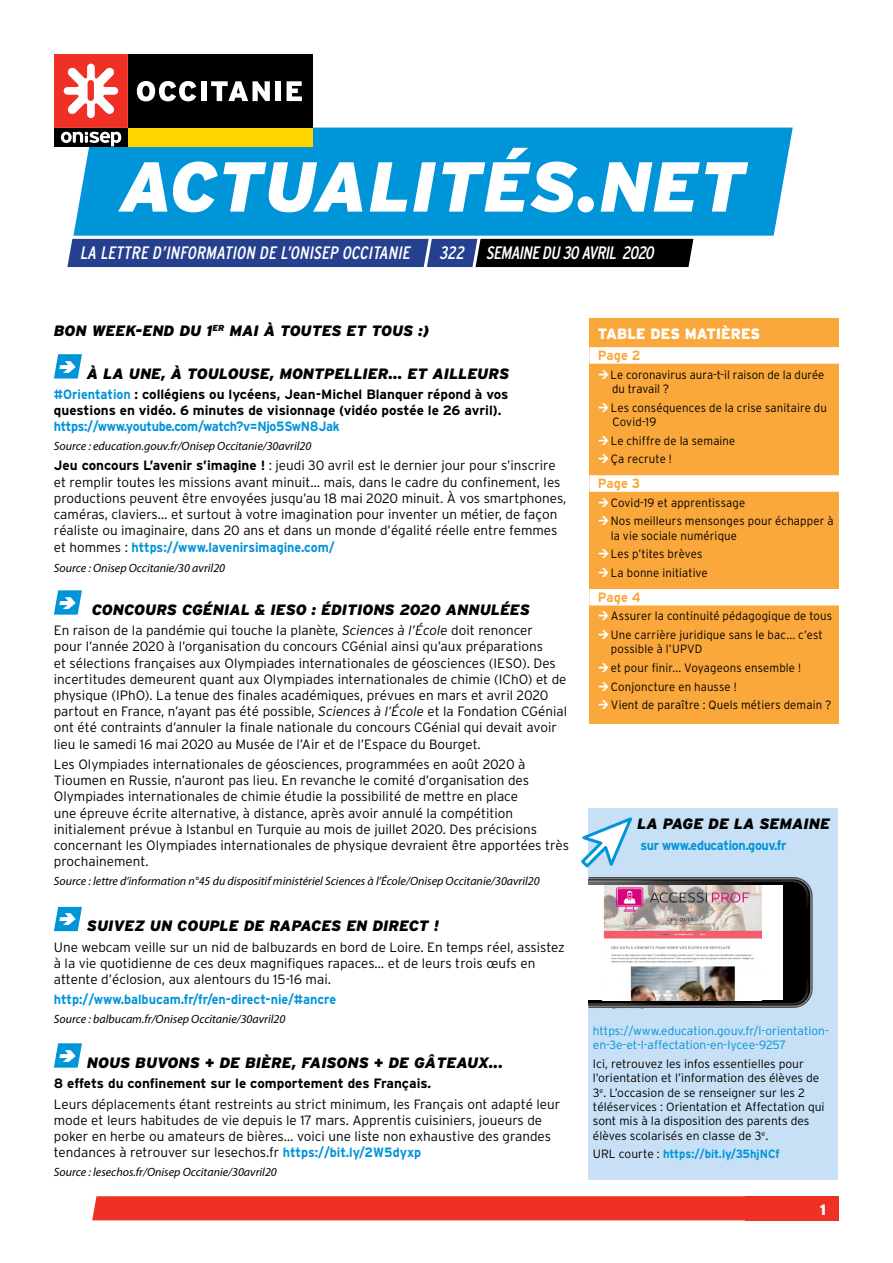
<style>
.page{position:relative;width:893px;height:1263px;background:#fff}
.page>*{position:absolute;margin:0;border:0;box-sizing:border-box;transform-origin:0 0}
.t1{font:italic 900 70.5px "Interstate";color:#fff}
.t2{font:italic condensed 18px "Interstate";color:#fff}
.t3{font:italic 900 15px "Interstate";color:#000}
.t4{font:900 15px "Interstate";color:#fff;scale:.95 1}
.t5{font:900 15px "Interstate";color:#fff}
.t6{font:300 13.5px/16.2px "Interstate";color:#000}
.t7{font:700 13.5px/16.2px "Interstate";color:#000}
.t8{font:700 13.5px "Interstate";letter-spacing:-.025em;color:#0094d9;scale:.93 1}
.t9{font:700 13.5px "Interstate";color:#0094d9;scale:.93 1}
.t10{font:700 13.5px "Interstate";letter-spacing:.01em;color:#faa73b;scale:.95 1}
.t11{font:300 12px/18.6px "Interstate";letter-spacing:.005em;color:#000;scale:.95 1}
.t12{font:italic 12px "Myriad Pro";color:#000}
.t13{font:300 12px/14.4px "Interstate";letter-spacing:.005em;color:#000}
.t14{font:300 12px/14.4px "Interstate";color:#0094d9}
.t15{font:700 12px "Interstate";color:#0094d9;scale:.93 1}
.s1{color:#0094d9}
.s2{font-weight:700}
.s3{font-weight:700;color:#0094d9}
.s4{font-style:italic}
.s5{font-weight:300;color:#000}
</style>
<div class="page">
<div style="left:73px;top:128px;width:720px;height:108px;background:#0094d9"></div>
<svg style="left:67px;top:239px;width:626px;height:28px;background:#1c2d60"></svg>
<div style="left:746px;top:1196px;width:93px;height:24px;background:#ee3124"></div>
<div style="left:92px;top:1196px;width:654px;height:24px;background:#ee3124"></div>
<div style="left:54px;top:128px;width:74px;height:18px;background:#000"></div>
<div style="left:128px;top:54px;width:185px;height:74px;background:#000"></div>
<div style="left:128px;top:128px;width:185px;height:18px;background:#ffd400"></div>
<div style="left:54px;top:54px;width:74px;height:74px;background:#ee3124"></div>
<svg style="left:64px;top:64px;width:54px;height:54px"></svg>
<svg style="left:61px;top:132px;width:60px;height:14px"></svg>
<svg style="left:137px;top:81px;width:59px;height:20px"></svg>
<div style="left:201px;top:81px;width:5px;height:20px;background:#fff"></div>
<svg style="left:211px;top:81px;width:59px;height:20px"></svg>
<div style="left:275px;top:81px;width:6px;height:20px;background:#fff"></div>
<svg style="left:287px;top:81px;width:15px;height:20px"></svg>
<div style="left:589px;top:319px;width:250px;height:405px;background:#faa73b"></div>
<div style="left:589px;top:347px;width:250px;height:17px;background:#fff"></div>
<div style="left:589px;top:475px;width:250px;height:17px;background:#fff"></div>
<div style="left:589px;top:589px;width:250px;height:16px;background:#fff"></div>
<div style="left:589px;top:809px;width:249px;height:371px;background:#c7e0f5"></div>
<svg style="left:581px;top:813px;width:231px;height:196px"></svg>
<div style="left:588px;top:885px;width:194px;height:115px;background:#fff"></div>
<img style="left:603px;top:885px;width:158px;height:115px">
<svg style="left:54px;top:354px;width:28px;height:24px"></svg>
<svg style="left:54px;top:590px;width:28px;height:25px"></svg>
<svg style="left:54px;top:907px;width:28px;height:24px"></svg>
<svg style="left:54px;top:1043px;width:28px;height:25px"></svg>
<h1 class="t1" style="left:119px;top:144px;width:628px">ACTUALITÉS.NET</h1>
<h2 class="t2" style="left:80px;top:242px;width:297px">LA LETTRE D’INFORMATION DE L’ONISEP OCCITANIE</h2>
<h2 class="t2" style="left:439px;top:242px;width:220px">322 SEMAINEDU 30AVRIL 2020</h2>
<p class="t3" style="left:54px;top:321px;width:377px">BON WEEK-END DU 1<sup>ER</sup> MAI À TOUTES ET TOUS :)</p>
<p class="t3" style="left:87px;top:364px;width:205px">À LA UNE, À TOULOUSE, MONT</p>
<p class="t3" style="left:324px;top:364px;width:21px">PELLIER</p>
<p class="t3" style="left:388px;top:364px;width:55px">... ET AILLEURS</p>
<p class="t7" style="left:54px;top:386px;width:456px"><span class="s1">#Orientation</span> : collégiens ou lycéens, Jean-Michel Blanquer répond à vos questions en vidéo. 6 minutes de visionnage (vidéo postée le 26 avril).</p>
<p class="t8" style="left:54px;top:418px;width:309px">https://www.youtube.com/watch?v=Njo5SwN8Jak</p>
<p class="t12" style="left:54px;top:439px;width:259px">Source : education.gouv.fr/Onisep Occitanie/30avril20</p>
<p class="t6" style="left:54px;top:457px;width:514px"><span class="s2">Jeu concours L’avenir s’imagine !</span> : jeudi 30 avril est le dernier jour pour s’inscrire et remplir toutes les missions avant minuit… mais, dans le cadre du confinement, les productions peuvent être envoyées jusqu’au 18 mai 2020 minuit. À vos smartphones, caméras, claviers… et surtout à votre imagination pour inventer un métier, de façon réaliste ou imaginaire, dans 20 ans et dans un monde d’égalité réelle entre femmes et hommes : <span class="s3">https://www.lavenirsimagine.com/</span></p>
<p class="t12" style="left:54px;top:560px;width:173px">Source : Onisep Occitanie/30 avril20</p>
<p class="t3" style="left:92px;top:600px;width:439px">CONCOURS CGÉNIAL &amp; IESO : ÉDITIONS 2020 ANNULÉES</p>
<p class="t6" style="left:54px;top:622px;width:515px">En raison de la pandémie qui touche la planète, <span class="s4">Sciences à l’École</span> doit renoncer<br>pour l’année 2020 à l’organisation du concours CGénial ainsi qu’aux préparations<br>et sélections françaises aux Olympiades internationales de géosciences (IESO). Des incertitudes demeurent quant aux Olympiades internationales de chimie (IChO) et de physique (IPhO). La tenue des finales académiques, prévues en mars et avril 2020 partout en France, n’ayant pas été possible, <span class="s4">Sciences à l’École</span> et la Fondation CGénial ont été contraints d’annuler la finale nationale du concours CGénial qui devait avoir lieu le samedi 16 mai 2020 au Musée de l’Air et de l’Espace du Bourget.</p>
<p class="t6" style="left:54px;top:756px;width:517px">Les Olympiades internationales de géosciences, programmées en août 2020 à Tioumen en Russie, n’auront pas lieu. En revanche le comité d’organisation des Olympiades internationales de chimie étudie la possibilité de mettre en place<br>une épreuve écrite alternative, à distance, après avoir annulé la compétition initialement prévue à Istanbul en Turquie au mois de juillet 2020. Des précisions concernant les Olympiades internationales de physique devraient être apportées très prochainement.</p>
<p class="t12" style="left:54px;top:873px;width:487px">Source : lettre d’information n°45 du dispositif ministériel Sciences à l’École/Onisep Occitanie/30avril20</p>
<p class="t3" style="left:87px;top:917px;width:354px">SUIVEZ UN COUPLE DE RAPACES EN DIRECT !</p>
<p class="t6" style="left:54px;top:939px;width:513px">Une webcam veille sur un nid de balbuzards en bord de Loire. En temps réel, assistez à la vie quotidienne de ces deux magnifiques rapaces… et de leurs trois œufs en attente d’éclosion, aux alentours du 15-16 mai.</p>
<p class="t9" style="left:54px;top:991px;width:305px">http://www.balbucam.fr/fr/en-direct-nie/#ancre</p>
<p class="t12" style="left:54px;top:1012px;width:233px">Source : balbucam.fr/Onisep Occitanie/30avril20</p>
<p class="t3" style="left:87px;top:1053px;width:418px">NOUS BUVONS + DE BIÈRE, FAISONS + DE GÂTEAUX...</p>
<p class="t7" style="left:54px;top:1075px;width:379px">8 effets du confinement sur le comportement des Français.</p>
<p class="t6" style="left:54px;top:1095px;width:508px">Leurs déplacements étant restreints au strict minimum, les Français ont adapté leur mode et leurs habitudes de vie depuis le 17 mars. Apprentis cuisiniers, joueurs de poker en herbe ou amateurs de bières… voici une liste non exhaustive des grandes tendances à retrouver sur lesechos.fr <span class="s3">https://bit.ly/2W5dyxp</span></p>
<p class="t12" style="left:54px;top:1164px;width:224px">Source : lesechos.fr/Onisep Occitanie/30avril20</p>
<p class="t4" style="left:598px;top:325px;width:173px">TABLE DES MATIÈRES</p>
<p class="t10" style="left:598px;top:347px;width:46px">Page 2</p>
<p class="t11" style="left:611px;top:367px;width:227px;line-height:14.4px">Le coronavirus aura-t-il raison de la durée du travail ?</p>
<p class="t11" style="left:611px;top:400px;width:229px;line-height:14.4px">Les conséquences de la crise sanitaire du<br>Covid-19</p>
<p class="t11" style="left:611px;top:431px;width:133px">Le chiffre de la semaine<br>Ça recrute !</p>
<p class="t10" style="left:598px;top:475px;width:46px">Page 3</p>
<p class="t11" style="left:611px;top:493px;width:236px">Covid-19 et apprentissage<br>Nos meilleurs mensonges pour échapper à</p>
<p class="t11" style="left:611px;top:526px;width:134px">la vie sociale numérique<br>Les p’tites brèves<br>La bonne initiative</p>
<p class="t10" style="left:598px;top:589px;width:47px">Page 4</p>
<p class="t11" style="left:611px;top:607px;width:234px">Assurer la continuité pédagogique de tous<br>Une carrière juridique sans le bac... c’est</p>
<p class="t11" style="left:611px;top:640px;width:234px">possible à l’UPVD<br>et pour finir... Voyageons ensemble !<br>Conjoncture en hausse !<br>Vient de paraître : Quels métiers demain ?</p>
<p class="t3" style="left:637px;top:815px;width:194px">LA PAGE DE LA SEMAINE</p>
<p class="t8" style="left:640px;top:837px;width:159px">sur www.education.gouv.fr</p>
<p class="t14" style="left:593px;top:1023px;width:238px">https://www.education.gouv.fr/l-orientation&shy;en-3e-et-l-affectation-en-lycee-9257</p>
<p class="t13" style="left:593px;top:1056px;width:233px">i ci, retrouvez les infos essentielles pour l’orientation et l’information des élèves de 3<sup>e</sup>. L’occasion de se renseigner sur les 2 téléservices : Orientation et Affectation qui sont mis à la disposition des parents des élèves scolarisés en classe de 3<sup>e</sup>.</p>
<p class="t15" style="left:593px;top:1147px;width:202px"><span class="s5">URL courte :</span> https://bit.ly/35hjNCf</p>
<p class="t5" style="left:820px;top:1200px;width:8px">1</p>
</div>
